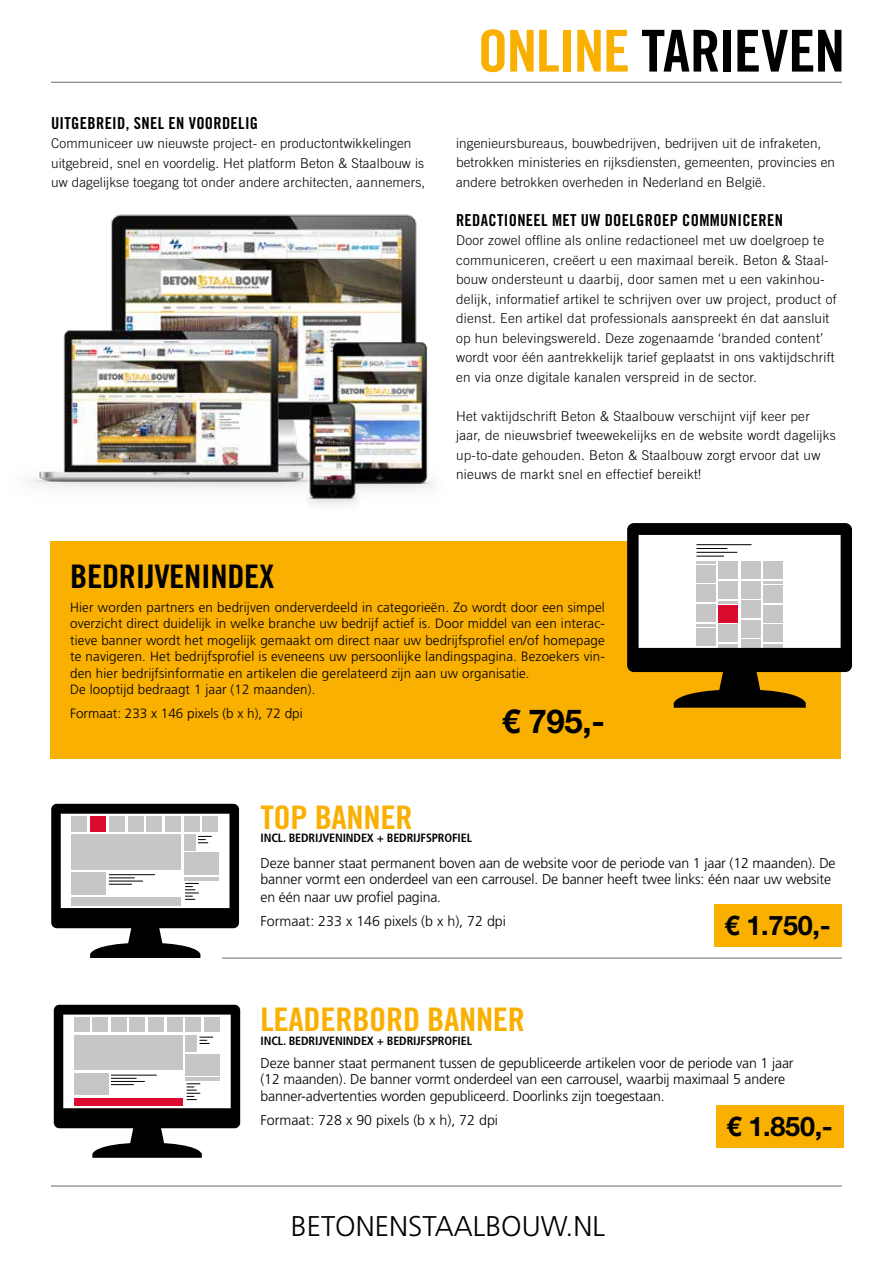
<style>
.page{position:relative;width:893px;height:1263px;background:#fff}
.page>*{position:absolute;margin:0;border:0;box-sizing:border-box;transform-origin:0 0}
.t1{font:57.75px "Trade Gothic LT Std Bd Cn 20";letter-spacing:-.025em;color:#000;scale:1.06 1}
.t2{font:700 33px "Helvetica Neue LT Std";color:#000}
.t3{font:32.4px "Trade Gothic LT Std Bd Cn 20";letter-spacing:-.01em;color:#f9b000;scale:1.06 1}
.t4{font:32.4px "Trade Gothic LT Std Bd Cn 20";letter-spacing:-.01em;color:#000;scale:1.06 1}
.t5{font:300 28.5px "Frutiger LT Std";color:#000}
.t6{font:700 27px "Helvetica Neue LT Std";letter-spacing:-.01em;color:#000}
.t7{font:16.5px "Trade Gothic LT Std Bd Cn 20";letter-spacing:.02em;color:#000}
.t8{font:300 14.25px/16.5px "Frutiger LT Std";letter-spacing:-.01em;color:#000}
.t9{font:300 13.5px/19.5px "Trade Gothic LT Std";letter-spacing:.02em;color:#000}
.t10{font:300 13.5px/16.5px "Frutiger LT Std";letter-spacing:.01em;color:#000}
.t11{font:700 condensed 12px "Frutiger LT Std";letter-spacing:-.01em;color:#000}
.s1{color:#f9b000}
</style>
<div class="page">
<div style="left:50px;top:541px;width:790px;height:217px;background:#f9b000"></div>
<hr style="left:51px;top:82px;width:791px;height:1px;background:#676c6f">
<hr style="left:51px;top:1186px;width:791px;height:1px;background:#676c6f">
<img style="left:28px;top:214px;width:405px;height:291px">
<div style="left:714px;top:904px;width:127px;height:43px;background:#f9b000"></div>
<svg style="left:51px;top:804px;width:188px;height:154px"></svg>
<hr style="left:109px;top:881px;width:34px;height:1px;background:#000">
<div style="left:71px;top:872px;width:35px;height:22px;background:#c6c6c6"></div>
<div style="left:184px;top:853px;width:34px;height:22px;background:#c6c6c6"></div>
<hr style="left:184px;top:877px;width:34px;height:4px;background:#c6c6c6">
<hr style="left:222px;top:958px;width:620px;height:1px;background:#676c6f">
<svg style="left:627px;top:523px;width:225px;height:185px"></svg>
<div style="left:716px;top:1105px;width:127px;height:43px;background:#f9b000"></div>
<svg style="left:54px;top:1005px;width:186px;height:152px"></svg>
<hr style="left:111px;top:1081px;width:34px;height:1px;background:#000">
<div style="left:74px;top:1073px;width:34px;height:22px;background:#c6c6c6"></div>
<div style="left:185px;top:1053px;width:35px;height:22px;background:#c6c6c6"></div>
<hr style="left:185px;top:1078px;width:35px;height:3px;background:#c6c6c6">
<h1 class="t1" style="left:477px;top:16px;width:348px"><span class="s1">ONLINE</span> TARIEVEN</h1>
<p class="t7" style="left:51px;top:113px;width:209px">UITGEBREID, SNEL EN VOORDELIG</p>
<p class="t9" style="left:51px;top:134px;width:376px">Communiceer uw nieuwste project- en productontwikkelingen uitgebreid, snel en voordelig. Het platform Beton &amp; Staalbouw is uw dagelijkse toegang tot onder andere architecten, aannemers,</p>
<p class="t9" style="left:456px;top:133px;width:381px">ingenieursbureaus, bouwbedrijven, bedrijven uit de infraketen, betrokken ministeries en rijksdiensten, gemeenten, provincies en andere betrokken overheden in Nederland en België.</p>
<p class="t7" style="left:456px;top:210px;width:328px">REDACTIONEEL MET UW DOELGROEP COMMUNICEREN</p>
<p class="t9" style="left:456px;top:231px;width:382px">Door zowel offline als online redactioneel met uw doelgroep te communiceren, creëert u een maximaal bereik. Beton &amp; Staal&shy;bouw ondersteunt u daarbij, door samen met u een vakinhou&shy;delijk, informatief artikel te schrijven over uw project, product of dienst. Een artikel dat professionals aanspreekt én dat aansluit op hun belevingswereld. Deze zogenaamde ‘branded content’ wordt voor één aantrekkelijk tarief geplaatst in ons vaktijdschrift en via onze digitale kanalen verspreid in de sector.</p>
<p class="t9" style="left:456px;top:406px;width:381px">Het vaktijdschrift Beton &amp; Staalbouw verschijnt vijf keer per jaar, de nieuwsbrief tweewekelijks en de website wordt dagelijks up-to-date gehouden. Beton &amp; Staalbouw zorgt ervoor dat uw nieuws de markt snel en effectief bereikt!</p>
<h3 class="t4" style="left:70px;top:557px;width:194px">BEDRIJVENINDEX</h3>
<p class="t10" style="left:70px;top:599px;width:536px">Hier worden partners en bedrijven onderverdeeld in categorieën. Zo wordt door een simpel overzicht direct duidelijk in welke branche uw bedrijf actief is. Door middel van een interac&shy;tieve banner wordt het mogelijk gemaakt om direct naar uw bedrijfsprofiel en/of homepage te navigeren. Het bedrijfsprofiel is eveneens uw persoonlijke landingspagina. Bezoekers vin&shy;den hier bedrijfsinformatie en artikelen die gerelateerd zijn aan uw organisatie.<br>De looptijd bedraagt 1 jaar (12 maanden).</p>
<p class="t10" style="left:70px;top:706px;width:234px">Formaat: 233 x 146 pixels (b x h), 72 dpi</p>
<h2 class="t2" style="left:502px;top:700px;width:105px">€ 795,-</h2>
<h3 class="t3" style="left:261px;top:797px;width:145px">TOP BANNER</h3>
<p class="t11" style="left:261px;top:831px;width:213px">INCL. BEDRIJVENINDEX + BEDRIJFSPROFIEL</p>
<p class="t8" style="left:261px;top:855px;width:577px">Deze banner staat permanent boven aan de website voor de periode van 1 jaar (12 maanden). De banner vormt een onderdeel van een carrousel. De banner heeft twee links: één naar uw website</p>
<p class="t8" style="left:261px;top:886px;width:247px;line-height:24px">en één naar uw profiel pagina.<br>Formaat: 233 x 146 pixels (b x h), 72 dpi</p>
<h3 class="t6" style="left:724px;top:909px;width:108px">€ 1.750,-</h3>
<h3 class="t3" style="left:261px;top:1000px;width:251px">LEADERBORD BANNER</h3>
<p class="t11" style="left:261px;top:1033px;width:213px">INCL. BEDRIJVENINDEX + BEDRIJFSPROFIEL</p>
<p class="t8" style="left:261px;top:1055px;width:535px">Deze banner staat permanent tussen de gepubliceerde artikelen voor de periode van 1 jaar (12 maanden). De banner vormt onderdeel van een carrousel, waarbij maximaal 5 andere banner-advertenties worden gepubliceerd. Doorlinks zijn toegestaan.</p>
<p class="t8" style="left:261px;top:1112px;width:239px">Formaat: 728 x 90 pixels (b x h), 72 dpi</p>
<h3 class="t6" style="left:727px;top:1110px;width:108px">€ 1.850,-</h3>
<h3 class="t5" style="left:291px;top:1210px;width:316px">BETONENSTAALBOUW.NL</h3>
</div>
